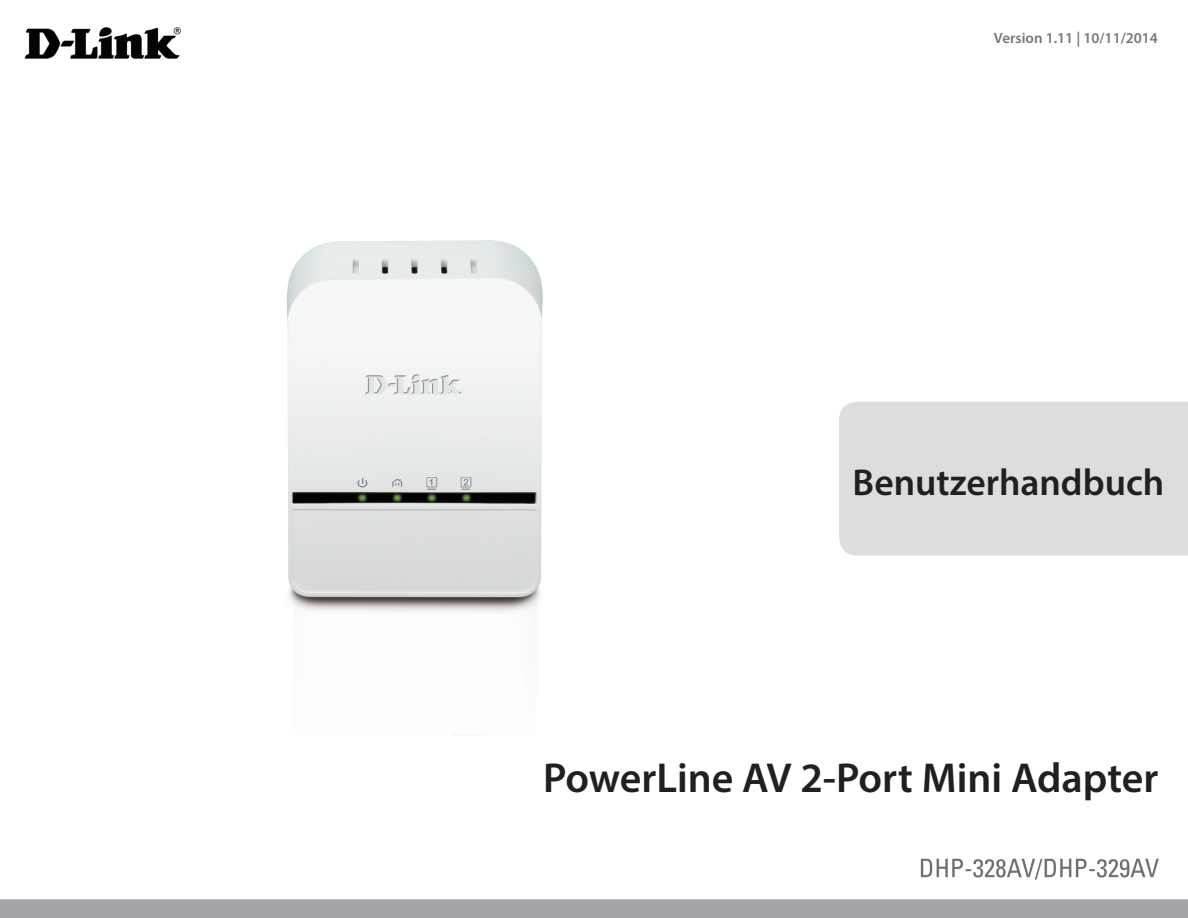
<style>
.page{position:relative;width:1188px;height:918px;background:#fff}
.page>*{position:absolute;margin:0;border:0;box-sizing:border-box;transform-origin:0 0}
.t1{font:600 42px "Myriad Pro";color:#231f20}
.t2{font:600 37.5px "Myriad Pro";color:#231f20}
.t3{font:600 15px "Myriad Pro";color:#74787d}
</style>
<div class="page">
<img style="left:0;top:27px;width:1188px;height:891px">
<div style="left:268px;top:736px;width:908px;height:66px;background:#fff"></div>
<div style="left:980px;top:24px;width:196px;height:42px;background:#fff"></div>
<div style="left:960px;top:32px;width:198px;height:25px;background:#fff"></div>
<div style="left:839px;top:402px;width:349px;height:154px;background:#dcdddf"></div>
<p class="t3" style="left:994px;top:28px;width:166px">Version 1.11 | 10/11/2014</p>
<p class="t2" style="left:853px;top:459px;width:313px">Benutzerhandbuch</p>
<p class="t1" style="left:543px;top:751px;width:617px">PowerLine AV 2-Port Mini Adapter</p>
</div>
